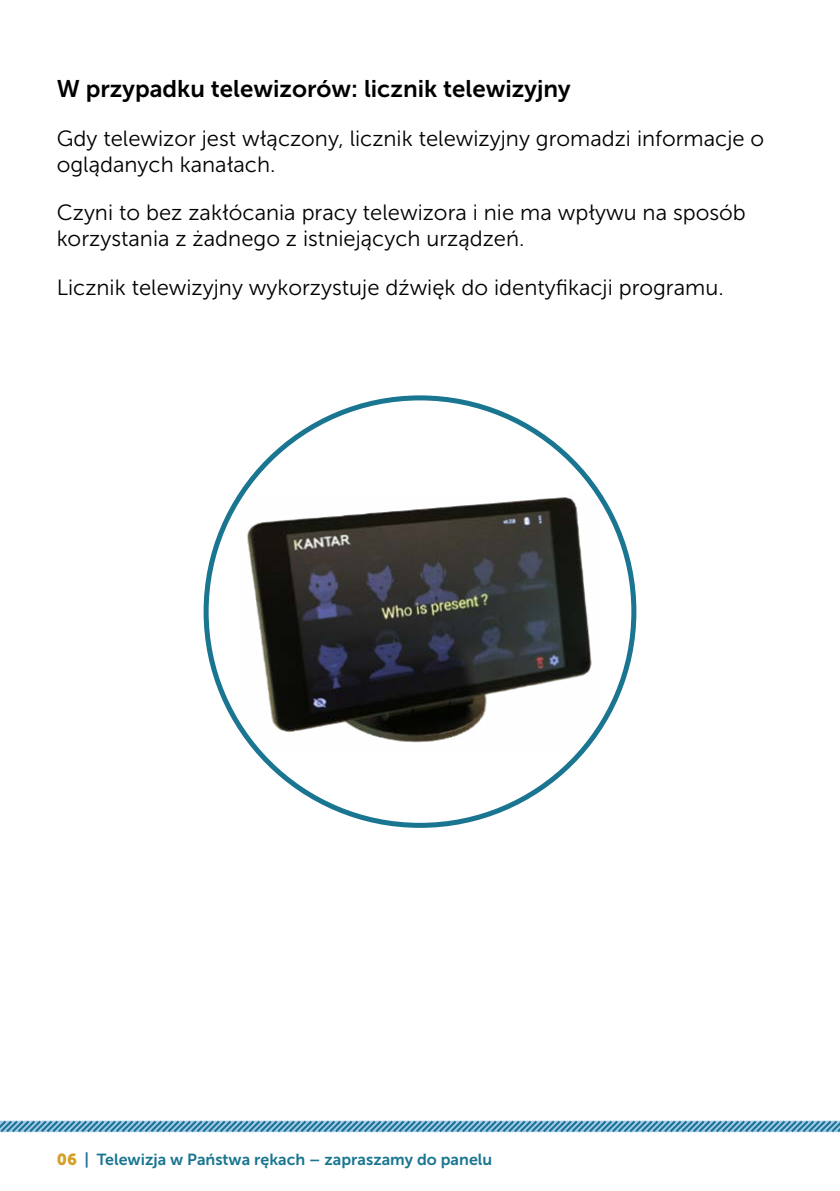
<style>
.page{position:relative;width:840px;height:1191px;background:#fff}
.page>*{position:absolute;margin:0;border:0;box-sizing:border-box;transform-origin:0 0}
.t1{font:24px "Museo Sans 700";color:#000}
.t2{font:22px/26px "Museo Sans 300";color:#000}
.t3{font:16px "Museo Sans 700";color:#197590}
.s1{font-family:"Museo Sans 900";color:#d4a029}
</style>
<div class="page">
<img style="left:240px;top:493px;width:359px;height:262px">
<svg style="left:0;top:1120px;width:839px;height:13px;background:#77adc8"></svg>
<p class="t1" style="left:57px;top:75px;width:515px">W przypadku telewizorów: licznik telewizyjny</p>
<p class="t2" style="left:57px;top:125px;width:708px">Gdy telewizor jest włączony, licznik telewizyjny gromadzi informacje o oglądanych kanałach.</p>
<p class="t2" style="left:57px;top:200px;width:690px">Czyni to bez zakłócania pracy telewizora i nie ma wpływu na sposób korzystania z żadnego z istniejących urządzeń.</p>
<p class="t2" style="left:57px;top:275px;width:668px">Licznik telewizyjny wykorzystuje dźwięk do identyfikacji programu.</p>
<p class="t3" style="left:57px;top:1150px;width:436px"><span class="s1">06</span> | Telewizja w Państwa rękach – zapraszamy do panelu</p>
</div>
